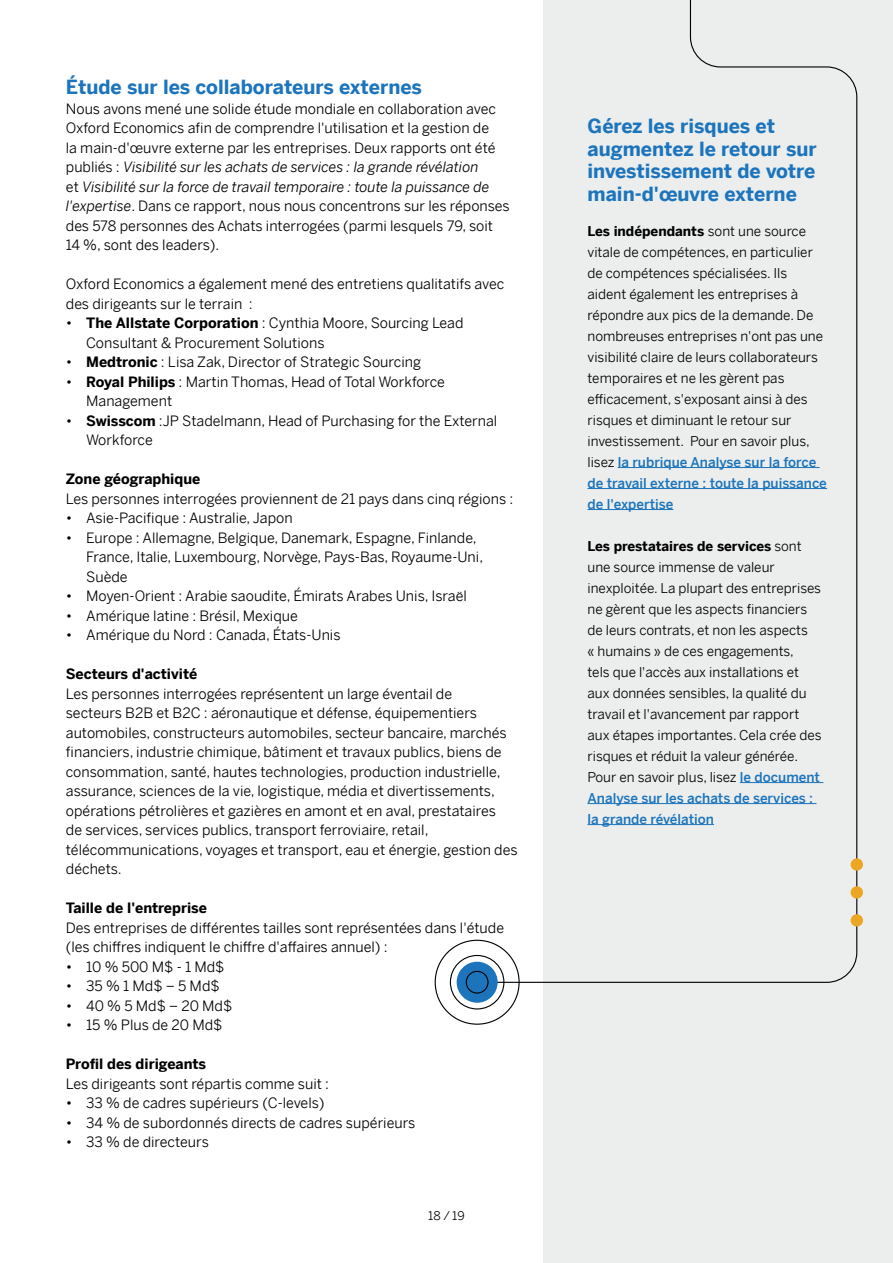
<style>
.page{position:relative;width:893px;height:1263px;background:#fff}
.page>*{position:absolute;margin:0;border:0;box-sizing:border-box;transform-origin:0 0}
.t1{font:700 19.5px/22.5px "Benton Sans";color:#1c75bc}
.t2{font:14.25px/19.5px "Benton Sans";color:#000}
.t3{font:700 14.25px "Benton Sans";color:#000}
.t4{font:13.5px/21px "Benton Sans";color:#000}
.t5{font:12px "Benton Sans";color:#000}
.s1{font-style:italic}
.s2{font-weight:700}
.s3{font-weight:500;color:#1c75bc}
</style>
<div class="page">
<div style="left:543px;top:0;width:350px;height:1263px;background:#eceded"></div>
<svg style="left:476px;top:0;width:382px;height:983px"></svg>
<div style="left:851px;top:914px;width:12px;height:12px;background:#eba721;border-radius:50%"></div>
<div style="left:851px;top:886px;width:12px;height:13px;background:#eba721;border-radius:50%"></div>
<div style="left:851px;top:858px;width:12px;height:13px;background:#eba721;border-radius:50%"></div>
<div style="left:457px;top:962px;width:41px;height:41px;background:#1c75bc;border-radius:50%"></div>
<div style="left:466px;top:971px;width:23px;height:22px;border:1px solid #000;border-radius:50%"></div>
<div style="left:450px;top:955px;width:54px;height:54px;border:1px solid #000;border-radius:50%"></div>
<h1 class="t1" style="left:66px;top:74px;width:358px">Étude sur les collaborateurs externes</h1>
<p class="t2" style="left:66px;top:97px;width:445px">Nous avons mené une solide étude mondiale en collaboration avec Oxford Economics afin de comprendre l'utilisation et la gestion de<br>la main-d'œuvre externe par les entreprises. Deux rapports ont été publiés : <span class="s1">Visibilité sur les achats de services : la grande révélation<br></span>et <span class="s1">Visibilité sur la force de travail temporaire : toute la puissance de l'expertise</span>. Dans ce rapport, nous nous concentrons sur les réponses des 578 personnes des Achats interrogées (parmi lesquels 79, soit 14 %, sont des leaders).</p>
<p class="t2" style="left:66px;top:273px;width:440px">Oxford Economics a également mené des entretiens qualitatifs avec des dirigeants sur le terrain :</p>
<p class="t2" style="left:86px;top:312px;width:379px;text-indent:-20px">• <span class="s2">The Allstate Corporation</span> : Cynthia Moore, Sourcing Lead<br>Consultant &amp; Procurement Solutions</p>
<p class="t2" style="left:66px;top:351px;width:357px">• <span class="s2">Medtronic</span> : Lisa Zak, Director of Strategic Sourcing</p>
<p class="t2" style="left:86px;top:370px;width:360px;text-indent:-20px">• <span class="s2">Royal Philips</span> : Martin Thomas, Head of Total Workforce<br>Management</p>
<p class="t2" style="left:86px;top:409px;width:413px;text-indent:-20px">• <span class="s2">Swisscom</span> :JP Stadelmann, Head of Purchasing for the External<br>Workforce</p>
<p class="t3" style="left:66px;top:467px;width:136px">Zone géographique</p>
<p class="t2" style="left:66px;top:487px;width:449px">Les personnes interrogées proviennent de 21 pays dans cinq régions :</p>
<p class="t2" style="left:66px;top:506px;width:228px">• Asie-Pacifique : Australie, Japon</p>
<p class="t2" style="left:86px;top:526px;width:399px;text-indent:-20px">• Europe : Allemagne, Belgique, Danemark, Espagne, Finlande,<br>France, Italie, Luxembourg, Norvège, Pays-Bas, Royaume-Uni,<br>Suède</p>
<p class="t2" style="left:66px;top:584px;width:403px">• Moyen-Orient : Arabie saoudite, Émirats Arabes Unis, Israël</p>
<p class="t2" style="left:66px;top:604px;width:234px">• Amérique latine : Brésil, Mexique</p>
<p class="t2" style="left:66px;top:623px;width:276px">• Amérique du Nord : Canada, États-Unis</p>
<p class="t3" style="left:66px;top:662px;width:133px">Secteurs d'activité</p>
<p class="t2" style="left:66px;top:682px;width:453px">Les personnes interrogées représentent un large éventail de<br>secteurs B2B et B2C : aéronautique et défense, équipementiers automobiles, constructeurs automobiles, secteur bancaire, marchés financiers, industrie chimique, bâtiment et travaux publics, biens de consommation, santé, hautes technologies, production industrielle, assurance, sciences de la vie, logistique, média et divertissements, opérations pétrolières et gazières en amont et en aval, prestataires<br>de services, services publics, transport ferroviaire, retail, télécommunications, voyages et transport, eau et énergie, gestion des déchets.</p>
<p class="t3" style="left:66px;top:896px;width:143px">Taille de l'entreprise</p>
<p class="t2" style="left:66px;top:916px;width:440px">Des entreprises de différentes tailles sont représentées dans l'étude (les chiffres indiquent le chiffre d'affaires annuel) :</p>
<p class="t2" style="left:66px;top:955px;width:160px">• 10 % 500 M$ - 1 Md$</p>
<p class="t2" style="left:66px;top:974px;width:155px">• 35 % 1 Md$ − 5 Md$</p>
<p class="t2" style="left:66px;top:994px;width:168px">• 40 % 5 Md$ − 20 Md$</p>
<p class="t2" style="left:66px;top:1013px;width:158px">• 15 % Plus de 20 Md$</p>
<p class="t3" style="left:66px;top:1051px;width:142px">Profil des dirigeants</p>
<p class="t2" style="left:66px;top:1072px;width:265px">Les dirigeants sont répartis comme suit :</p>
<p class="t2" style="left:66px;top:1091px;width:260px">• 33 % de cadres supérieurs (C-levels)</p>
<p class="t2" style="left:66px;top:1111px;width:351px">• 34 % de subordonnés directs de cadres supérieurs</p>
<p class="t2" style="left:66px;top:1130px;width:145px">• 33 % de directeurs</p>
<p class="t5" style="left:428px;top:1206px;width:38px">18 / 19</p>
<h1 class="t1" style="left:587px;top:113px;width:231px">Gérez les risques et augmentez le retour sur investissement de votre main-d'œuvre externe</h1>
<p class="t4" style="left:587px;top:219px;width:241px"><span class="s2">Les indépendants</span> sont une source vitale de compétences, en particulier de compétences spécialisées. Ils aident également les entreprises à répondre aux pics de la demande. De nombreuses entreprises n'ont pas une visibilité claire de leurs collaborateurs temporaires et ne les gèrent pas efficacement, s'exposant ainsi à des risques et diminuant le retour sur investissement. Pour en savoir plus, lisez <span class="s3">la rubrique Analyse sur la force de travail externe : toute la puissance de l'expertise</span></p>
<p class="t4" style="left:587px;top:534px;width:236px"><span class="s2">Les prestataires de services</span> sont une source immense de valeur inexploitée. La plupart des entreprises ne gèrent que les aspects financiers de leurs contrats, et non les aspects<br>« humains » de ces engagements,<br>tels que l'accès aux installations et aux données sensibles, la qualité du travail et l'avancement par rapport aux étapes importantes. Cela crée des risques et réduit la valeur générée.<br>Pour en savoir plus, lisez <span class="s3">le document Analyse sur les achats de services : la grande révélation</span></p>
</div>
